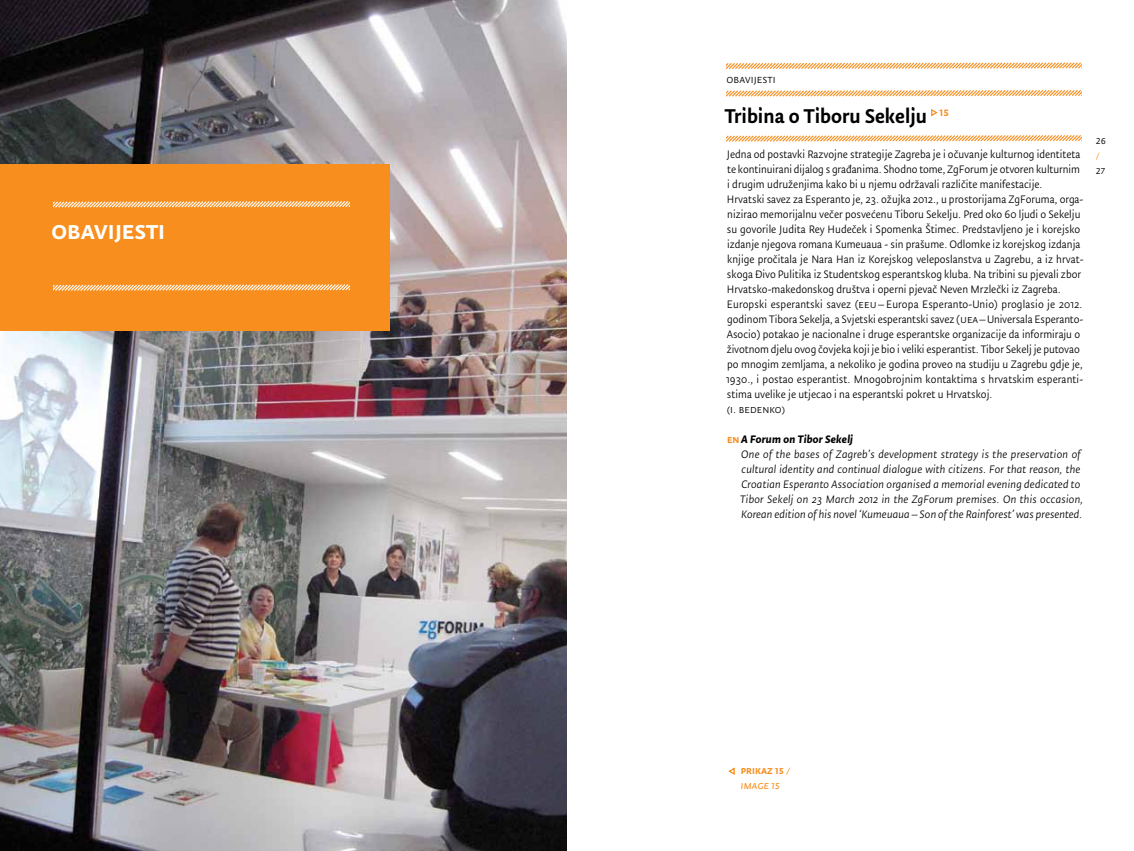
<style>
.page{position:relative;width:1134px;height:851px;background:#fff}
.page>*{position:absolute;margin:0;border:0;box-sizing:border-box;transform-origin:0 0}
.t1{font:500 28.75px "Tempera Pro";color:#fff}
.t2{font:500 22.5px "Tempera Pro";color:#000}
.t3{font:12.5px "Tempera Pro Normal";letter-spacing:.01em;color:#000}
.t4{font:12.25px/15px "Tempera Pro Normal";color:#000}
.t5{font:italic 12.25px/15px "Tempera Pro Normal";letter-spacing:.01em;color:#000}
.t6{font:italic 700 12.25px "Tempera Pro";letter-spacing:.01em;color:#000}
.t7{font:500 12.25px "Tempera Pro";letter-spacing:.01em;color:#f78e1e}
.t8{font:12.25px "Tempera Pro Book B Italic";letter-spacing:.01em;color:#f78e1e}
.t9{font:12.25px "Tempera Pro Normal";color:#f78e1e}
.s1{font-weight:500;font-style:normal;color:#f78e1e}
.s2{font-family:"Tempera Pro Book B Italic";font-weight:400}
</style>
<div class="page">
<img style="left:0;top:0;width:567px;height:850px">
<div style="left:0;top:164px;width:390px;height:167px;background:#f78e1e"></div>
<svg style="left:53px;top:284px;width:296px;height:7px"></svg>
<svg style="left:53px;top:201px;width:296px;height:7px"></svg>
<svg style="left:727px;top:62px;width:354px;height:7px"></svg>
<svg style="left:727px;top:90px;width:354px;height:7px"></svg>
<svg style="left:931px;top:109px;width:7px;height:8px"></svg>
<svg style="left:727px;top:135px;width:354px;height:7px"></svg>
<svg style="left:728px;top:767px;width:7px;height:8px"></svg>
<h1 class="t1" style="left:52px;top:213px;width:115px">obavijesti</h1>
<p class="t3" style="left:726px;top:72px;width:51px">obavijesti</p>
<h2 class="t2" style="left:725px;top:103px;width:226px">Tribina o Tiboru Sekelju <sup>15</sup></h2>
<p class="t4" style="left:726px;top:147px;width:359px">Jedna od postavki Razvojne strategije Zagreba je i očuvanje kulturnog identiteta te kontinuirani dijalog s građanima. Shodno tome, ZgForum je otvoren kulturnim i drugim udruženjima kako bi u njemu održavali različite manifestacije.<br>Hrvatski savez za Esperanto je, 23. ožujka 2012., u prostorijama ZgForuma, orga&shy;nizirao memorijalnu večer posvećenu Tiboru Sekelju. Pred oko 60 ljudi o Sekelju su govorile Judita Rey Hudeček i Spomenka Štimec. Predstavljeno je i korejsko izdanje njegova romana Kumeuaua - sin prašume. Odlomke iz korejskog izdanja knjige pročitala je Nara Han iz Korejskog veleposlanstva u Zagrebu, a iz hrvat&shy;skoga Đivo Pulitika iz Studentskog esperantskog kluba. Na tribini su pjevali zbor Hrvatsko-makedonskog društva i operni pjevač Neven Mrzlečki iz Zagreba.<br>Europski esperantski savez (eeu – Europa Esperanto-Unio) proglasio je 2012. godinom Tibora Sekelja, a Svjetski esperantski savez (uea–Universala Esperanto-Asocio) potakao je nacionalne i druge esperantske organizacije da informiraju o životnom djelu ovog čovjeka koji je bio i veliki esperantist. Tibor Sekelj je putovao po mnogim zemljama, a nekoliko je godina proveo na studiju u Zagrebu gdje je, 1930., i postao esperantist. Mnogobrojnim kontaktima s hrvatskim esperanti&shy;stima uvelike je utjecao i na esperantski pokret u Hrvatskoj.<br>(i. bedenko)</p>
<p class="t6" style="left:727px;top:432px;width:128px"><span class="s1">en</span> A Forum on Tibor Sekelj</p>
<p class="t5" style="left:740px;top:447px;width:344px">One of the bases of Zagreb’s development strategy is the preservation of cultural identity and continual dialogue with citizens. For that reason, the Croatian Esperanto Association organised a memorial evening dedicated to Tibor Sekelj on 23 March 2012 in the ZgForum premises. On this occasion, Korean edition of his novel ‘Kumeuaua – Son of the Rainforest’ was presented.</p>
<p class="t4" style="left:1096px;top:133px;width:12px">26</p>
<p class="t9" style="left:1096px;top:148px;width:5px">/</p>
<p class="t4" style="left:1096px;top:163px;width:11px">27</p>
<p class="t7" style="left:741px;top:762px;width:51px">prikaz 15 <span class="s2">/</span></p>
<p class="t8" style="left:741px;top:778px;width:41px">image 15</p>
</div>
